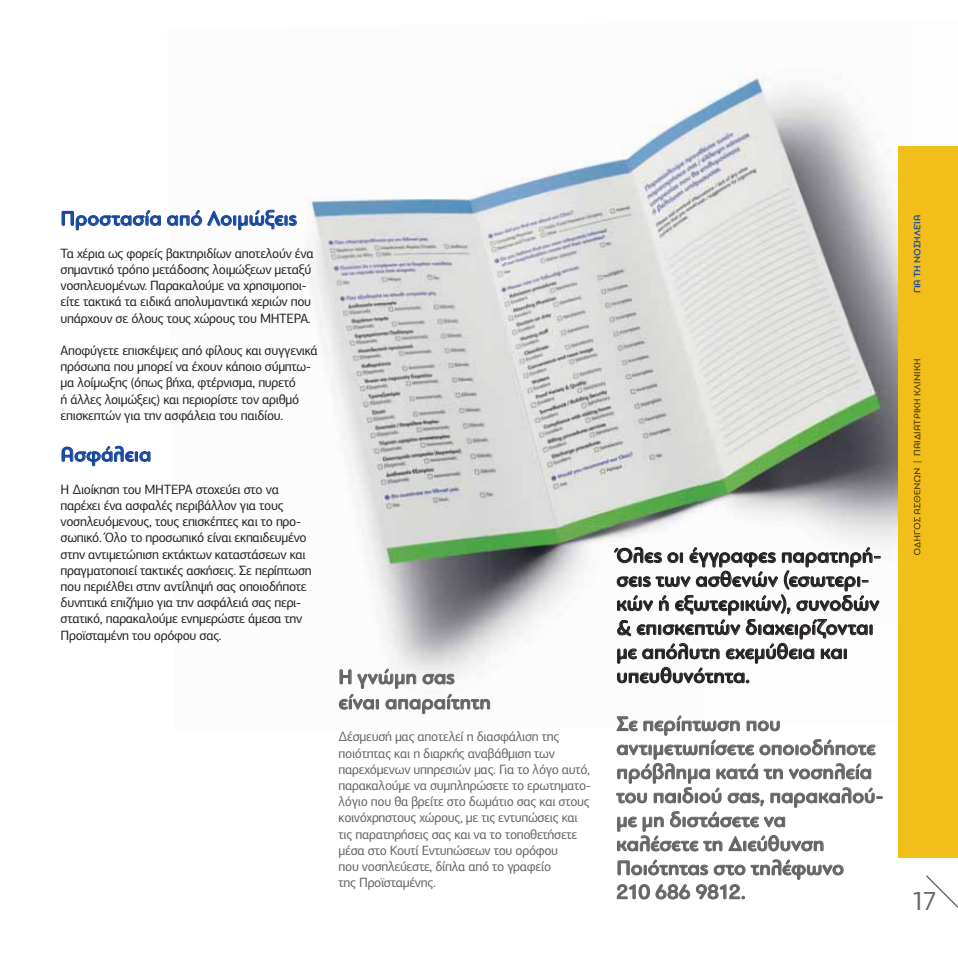
<style>
.page{position:relative;width:958px;height:958px;background:#fff}
.page>*{position:absolute;margin:0;border:0;box-sizing:border-box;transform-origin:0 0}
.t1{font:27px "PF Centro Sans Pro";color:#636466}
.t2{font:500 21px/24px "PF Bague Round Pro";color:#636466}
.t3{font:500 21px/24px "PF Bague Round Pro";letter-spacing:.005em;color:#231f20}
.t4{font:500 21px "PF Bague Round Pro";color:#17479e}
.t5{font:13.5px/16.2px "PF Centro Sans Pro";letter-spacing:-.025em;color:#231f20}
.t6{font:13.5px/16.2px "PF Centro Sans Pro";letter-spacing:-.025em;color:#636466}
.t7{font:500 9.75px "PF Bague Round Pro";letter-spacing:.005em;color:#5c4800}
.t8{font:500 9.75px "PF Bague Round Pro";letter-spacing:.015em;color:#17479e}
</style>
<div class="page">
<img style="left:189px;top:197px;width:241px;height:79px">
<img style="left:430px;top:111px;width:264px;height:165px">
<img style="left:694px;top:72px;width:211px;height:249px">
<img style="left:905px;top:146px;width:52px;height:1px">
<img style="left:310px;top:276px;width:123px;height:251px">
<img style="left:433px;top:273px;width:267px;height:254px">
<img style="left:697px;top:321px;width:201px;height:238px">
<img style="left:338px;top:527px;width:151px;height:188px">
<img style="left:489px;top:525px;width:213px;height:184px">
<div style="left:898px;top:147px;width:59px;height:711px;background:#f2be1a"></div>
<svg style="left:926px;top:875px;width:31px;height:32px"></svg>
<svg style="left:339px;top:668px;width:151px;height:45px"></svg>
<svg style="left:614px;top:547px;width:266px;height:136px"></svg>
<svg style="left:616px;top:715px;width:266px;height:136px"></svg>
<svg style="left:617px;top:860px;width:12px;height:15px"></svg>
<div style="left:631px;top:864px;width:11px;height:10px;border:1px solid #636466;border-radius:50%"></div>
<div style="left:633px;top:866px;width:6px;height:7px;border:1px solid #636466;border-radius:50%"></div>
<svg style="left:643px;top:864px;width:3px;height:10px"></svg>
<div style="left:648px;top:864px;width:11px;height:10px;border:1px solid #636466;border-radius:50%"></div>
<div style="left:650px;top:866px;width:6px;height:7px;border:1px solid #636466;border-radius:50%"></div>
<svg style="left:652px;top:859px;width:82px;height:16px"></svg>
<div style="left:734px;top:864px;width:11px;height:10px;border:1px solid #636466;border-radius:50%"></div>
<div style="left:736px;top:866px;width:7px;height:7px;border:1px solid #636466;border-radius:50%"></div>
<svg style="left:750px;top:859px;width:82px;height:20px"></svg>
<div style="left:832px;top:864px;width:11px;height:10px;border:1px solid #636466;border-radius:50%"></div>
<div style="left:834px;top:866px;width:7px;height:7px;border:1px solid #636466;border-radius:50%"></div>
<svg style="left:616px;top:884px;width:19px;height:14px"></svg>
<div style="left:638px;top:884px;width:11px;height:14px;border:1px solid #636466;border-radius:50%"></div>
<div style="left:641px;top:886px;width:6px;height:11px;border:1px solid #636466;border-radius:50%"></div>
<svg style="left:655px;top:884px;width:35px;height:15px"></svg>
<svg style="left:696px;top:884px;width:48px;height:15px"></svg>
<svg style="left:62px;top:211px;width:25px;height:19px"></svg>
<div style="left:78px;top:217px;width:6px;height:7px;border:1px solid #17479e;border-radius:50%"></div>
<div style="left:88px;top:215px;width:10px;height:11px;border:1px solid #17479e;border-radius:50%"></div>
<div style="left:90px;top:217px;width:6px;height:7px;border:1px solid #17479e;border-radius:50%"></div>
<svg style="left:100px;top:210px;width:61px;height:16px"></svg>
<div style="left:152px;top:217px;width:6px;height:7px;border:1px solid #17479e;border-radius:50%"></div>
<svg style="left:167px;top:215px;width:22px;height:11px"></svg>
<div style="left:191px;top:215px;width:11px;height:11px;border:1px solid #17479e;border-radius:50%"></div>
<div style="left:193px;top:217px;width:7px;height:7px;border:1px solid #17479e;border-radius:50%"></div>
<svg style="left:195px;top:210px;width:5px;height:5px"></svg>
<svg style="left:207px;top:211px;width:13px;height:15px"></svg>
<div style="left:221px;top:215px;width:10px;height:11px;border:1px solid #17479e;border-radius:50%"></div>
<div style="left:223px;top:217px;width:6px;height:7px;border:1px solid #17479e;border-radius:50%"></div>
<svg style="left:233px;top:210px;width:64px;height:20px"></svg>
<svg style="left:62px;top:446px;width:88px;height:20px"></svg>
<div style="left:142px;top:453px;width:6px;height:7px;border:1px solid #17479e;border-radius:50%"></div>
<svg style="left:913px;top:461px;width:8px;height:92px"></svg>
<svg style="left:913px;top:475px;width:7px;height:80px"></svg>
<h2 class="t4" style="left:61px;top:210px;width:238px">Προστασία από Λοιμώξεις</h2>
<p class="t5" style="left:61px;top:246px;width:255px">Τα χέρια ως φορείς βακτηριδίων αποτελούν ένα σημαντικό τρόπο μετάδοσης λοιμώξεων μεταξύ νοσηλευομένων. Παρακαλούμε να χρησιμοποι&shy;είτε τακτικά τα ειδικά απολυμαντικά χεριών που υπάρχουν σε όλους τους χώρους του ΜΗΤΕΡΑ.</p>
<p class="t5" style="left:61px;top:343px;width:259px">Αποφύγετε επισκέψεις από φίλους και συγγενικά πρόσωπα που μπορεί να έχουν κάποιο σύμπτω&shy;μα λοίμωξης (όπως βήχα, φτέρνισμα, πυρετό<br>ή άλλες λοιμώξεις) και περιορίστε τον αριθμό επισκεπτών για την ασφάλεια του παιδίου.</p>
<h2 class="t4" style="left:61px;top:446px;width:92px">Ασφάλεια</h2>
<p class="t5" style="left:61px;top:482px;width:252px">Η Διοίκηση του ΜΗΤΕΡΑ στοχεύει στο να παρέχει ένα ασφαλές περιβάλλον για τους νοσηλευόμενους, τους επισκέπτες και το προ&shy;σωπικό. Όλο το προσωπικό είναι εκπαιδευμένο στην αντιμετώπιση εκτάκτων καταστάσεων και πραγματοποιεί τακτικές ασκήσεις. Σε περίπτωση που περιέλθει στην αντίληψή σας οποιοδήποτε δυνητικά επιζήμιο για την ασφάλειά σας περι&shy;στατικό, παρακαλούμε ενημερώστε άμεσα την Προϊσταμένη του ορόφου σας.</p>
<h2 class="t2" style="left:338px;top:666px;width:154px;line-height:25.2px">Η γνώμη σας είναι απαραίτητη</h2>
<p class="t6" style="left:338px;top:729px;width:254px">Δέσμευσή μας αποτελεί η διασφάλιση της ποιότητας και η διαρκής αναβάθμιση των παρεχόμενων υπηρεσιών μας. Για το λόγο αυτό, παρακαλούμε να συμπληρώσετε το ερωτηματο&shy;λόγιο που θα βρείτε στο δωμάτιο σας και στους κοινόχρηστους χώρους, με τις εντυπώσεις και τις παρατηρήσεις σας και να το τοποθετήσετε μέσα στο Κουτί Εντυπώσεων του ορόφου<br>που νοσηλεύεστε, δίπλα από το γραφείο<br>της Προϊσταμένης.</p>
<h2 class="t3" style="left:616px;top:545px;width:266px">Όλες οι έγγραφες παρατηρή&shy;σεις των ασθενών (εσωτερι&shy;κών ή εξωτερικών), συνοδών &amp; επισκεπτών διαχειρίζονται με απόλυτη εχεμύθεια και υπευθυνότητα.</h2>
<h2 class="t2" style="left:616px;top:713px;width:268px">Σε περίπτωση που αντιμετωπίσετε οποιοδήποτε πρόβλημα κατά τη νοσηλεία του παιδιού σας, παρακαλού&shy;με μη διστάσετε να<br>καλέσετε τη Διεύθυνση<br>Ποιότητας στο τηλέφωνο<br>210 686 9812.</h2>
<p class="t8" style="left:913px;top:293px;width:80px;rotate:-90deg">ΓΙΑ ΤΗ ΝΟΣΗΛΕΊΑ</p>
<p class="t7" style="left:913px;top:456px;width:99px;rotate:-90deg">ΠΑΙΔΙΑΤΡΙΚΗ ΚΛΙΝΙΚΗ</p>
<h1 class="t1" style="left:910px;top:890px;width:28px">17</h1>
</div>
